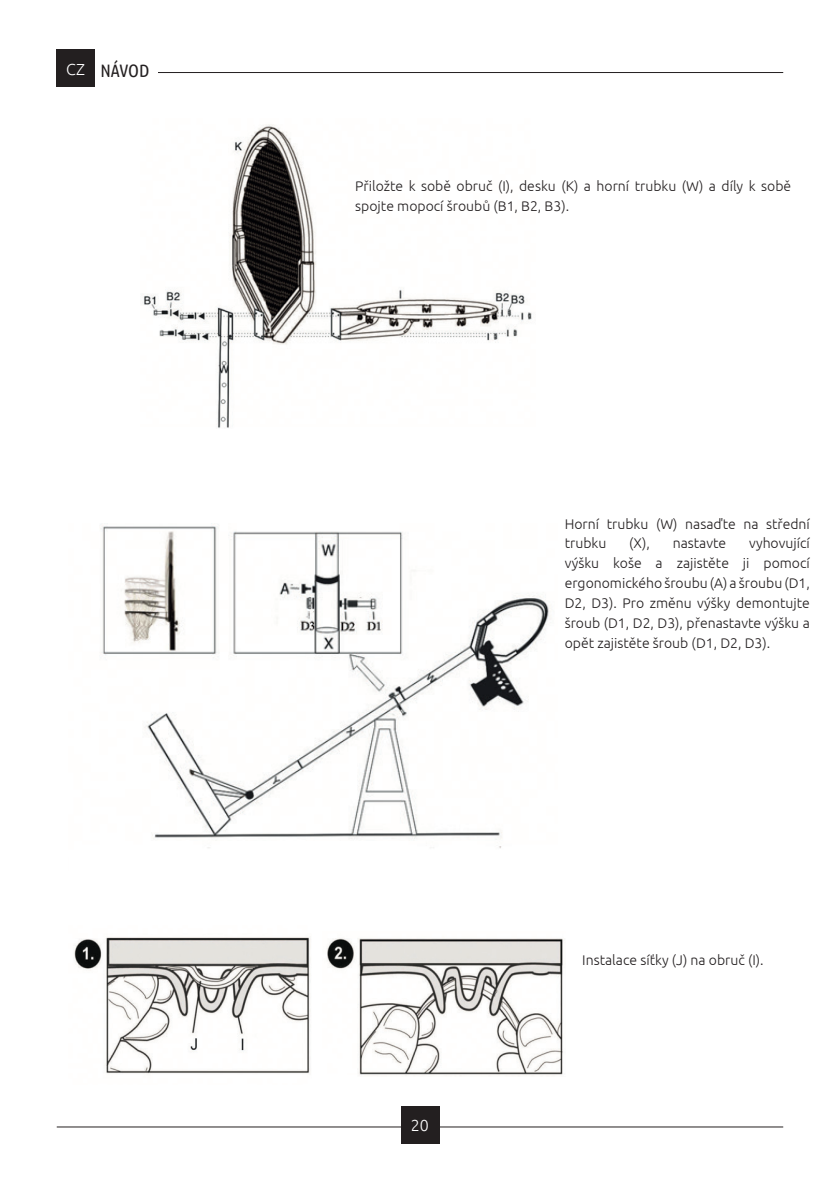
<style>
.page{position:relative;width:840px;height:1191px;background:#fff}
.page>*{position:absolute;margin:0;border:0;box-sizing:border-box;transform-origin:0 0}
.t1{font:18px "Ubuntu Condensed";letter-spacing:-.005em;color:#231f20}
.t2{font:300 16px "Ubuntu";color:#fff}
.t3{font:300 14px/19.8px "Ubuntu";color:#231f20}
.s1{font-family:"Ubuntu";font-weight:300;font-size:16px;color:#fff}
</style>
<div class="page">
<hr style="left:57px;top:72px;width:725px;height:1px;background:#231f20">
<div style="left:57px;top:49px;width:38px;height:38px;background:#231f20"></div>
<div style="left:95px;top:49px;width:62px;height:38px;background:#fff"></div>
<hr style="left:57px;top:1126px;width:725px;height:1px;background:#231f20">
<div style="left:401px;top:1106px;width:38px;height:37px;background:#231f20"></div>
<img style="left:142px;top:124px;width:390px;height:304px">
<img style="left:100px;top:523px;width:450px;height:326px">
<img style="left:74px;top:937px;width:489px;height:139px">
<p class="t1" style="left:66px;top:59px;width:85px"><span class="s1">CZ</span> NÁVOD</p>
<p class="t3" style="left:355px;top:176px;width:437px">Přiložte k sobě obruč (I), desku (K) a horní trubku (W) a díly k sobě spojte mopocí šroubů (B1, B2, B3).</p>
<p class="t3" style="left:564px;top:513px;width:246px">Horní trubku (W) nasaďte na střední trubku</p>
<p class="t3" style="left:629px;top:533px;width:22px">(X),</p>
<p class="t3" style="left:672px;top:533px;width:55px">nastavte</p>
<p class="t3" style="left:564px;top:533px;width:246px;text-align:justify;text-indent:184px">vyhovující výšku koše a zajistěte ji pomocí ergonomického šroubu (A) a šroubu (D1, D2, D3). Pro změnu výšky demontujte šroub (D1, D2, D3), přenastavte výšku a opět zajistěte šroub (D1, D2, D3).</p>
<p class="t2" style="left:411px;top:1115px;width:20px">20</p>
<p class="t3" style="left:582px;top:950px;width:183px">Instalace síťky (J) na obruč (I).</p>
</div>
